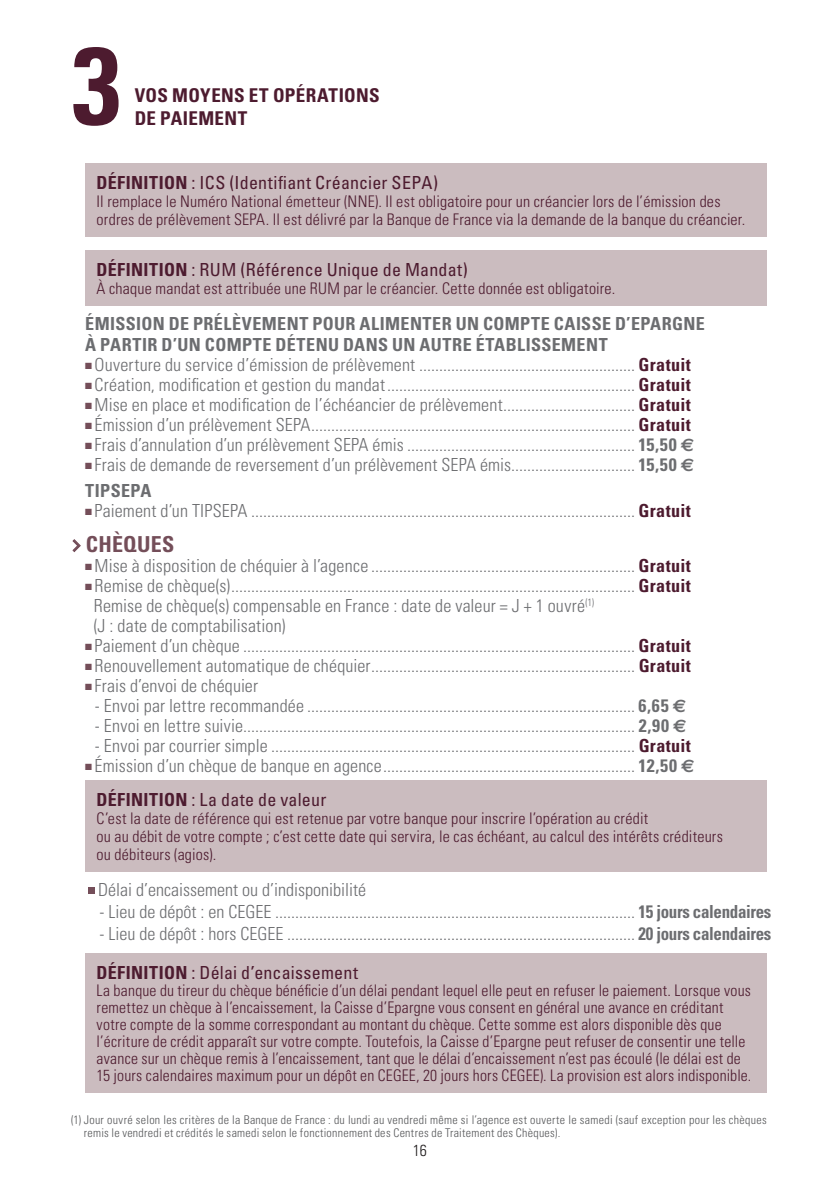
<style>
.page{position:relative;width:840px;height:1191px;background:#fff}
.page>*{position:absolute;margin:0;border:0;box-sizing:border-box;transform-origin:0 0}
.t1{font:700 condensed 110px "Univers";color:#4d1b2f}
.t2{font:700 condensed 22px "Univers";letter-spacing:.01em;color:#744e59}
.t3{font:700 condensed 19px/22.8px "Univers";letter-spacing:.015em;color:#4d1b2f}
.t4{font:300 condensed 18px/20px "Univers";letter-spacing:.01em;color:#6c6d70}
.t5{font:condensed 18px "Univers";letter-spacing:.015em;color:#4d1b2f}
.t6{font:700 condensed 18px/21px "Univers";letter-spacing:.02em;color:#6c6d70}
.t7{font:300 condensed 16px/17px "Univers";letter-spacing:.015em;color:#4d1b2f}
.t8{font:300 condensed 16px "Univers";color:#231f20}
.t9{font:300 condensed 12px/13px "Univers";letter-spacing:.025em;color:#57585a}
.s1{font-weight:700}
.s2{color:#744e59}
.s3{font-weight:700;color:#4d1b2f}
.s4{font-family:"Euro Sans";font-weight:700;font-stretch:normal}
.s5{font-family:"Cranberry Gin";font-weight:400;font-stretch:normal;font-size:30px}
.s6{font-weight:400;color:#4d1b2f}
</style>
<div class="page">
<div style="left:85px;top:163px;width:680px;height:73px;background:#cbbcbf"></div>
<div style="left:85px;top:250px;width:680px;height:55px;background:#cbbcbf"></div>
<div style="left:85px;top:780px;width:680px;height:91px;background:#cbbcbf"></div>
<svg style="left:88px;top:887px;width:6px;height:6px"></svg>
<div style="left:85px;top:953px;width:680px;height:139px;background:#cbbcbf"></div>
<h1 class="t1" style="left:72px;top:18px;width:50px">3</h1>
<p class="t3" style="left:135px;top:83px;width:246px">VOS MOYENS ET OPÉRATIONS<br>DE PAIEMENT</p>
<p class="t5" style="left:97px;top:171px;width:343px"><span class="s1">DÉFINITION</span> : ICS (Identifiant Créancier SEPA)</p>
<p class="t7" style="left:97px;top:192px;width:649px;line-height:18px">Il remplace le Numéro National émetteur (NNE). Il est obligatoire pour un créancier lors de l’émission des ordres de prélèvement SEPA. Il est délivré par la Banque de France via la demande de la banque du créancier.</p>
<p class="t5" style="left:97px;top:258px;width:372px"><span class="s1">DÉFINITION</span> : RUM (Référence Unique de Mandat)</p>
<p class="t7" style="left:97px;top:280px;width:520px">À chaque mandat est attribuée une RUM par le créancier. Cette donnée est obligatoire.</p>
<p class="t6" style="left:85px;top:312px;width:620px">ÉMISSION DE PRÉLÈVEMENT POUR ALIMENTER UN COMPTE CAISSE D’EPARGNE<br>À PARTIR D’UN COMPTE DÉTENU DANS UN AUTRE ÉTABLISSEMENT</p>
<p class="t4" style="left:85px;top:354px;width:606px"><span class="s2">■</span> Ouverture du service d’émission de prélèvement ...................................................... <span class="s3">Gratuit</span></p>
<p class="t4" style="left:85px;top:374px;width:606px"><span class="s2">■</span> Création, modification et gestion du mandat.............................................................. <span class="s3">Gratuit</span></p>
<p class="t4" style="left:85px;top:394px;width:606px"><span class="s2">■</span> Mise en place et modification de l’échéancier de prélèvement................................. <span class="s3">Gratuit</span></p>
<p class="t4" style="left:85px;top:414px;width:606px"><span class="s2">■</span> Émission d’un prélèvement SEPA................................................................................. <span class="s3">Gratuit</span></p>
<p class="t4" style="left:85px;top:434px;width:610px"><span class="s2">■</span> Frais d’annulation d’un prélèvement SEPA émis ......................................................... <span class="s1">15,50</span> <span class="s4">€</span></p>
<p class="t4" style="left:85px;top:451px;width:610px;line-height:25.6px"><span class="s2">■</span> Frais de demande de reversement d’un prélèvement SEPA émis............................... <span class="s1">15,50</span> <span class="s4">€<br></span><span class="s1">TIPSEPA</span></p>
<p class="t4" style="left:85px;top:500px;width:606px"><span class="s2">■</span> Paiement d’un TIPSEPA ................................................................................................ <span class="s3">Gratuit</span></p>
<p class="t2" style="left:71px;top:530px;width:105px"><span class="s5">&gt;</span> CHÈQUES</p>
<p class="t4" style="left:85px;top:555px;width:606px"><span class="s2">■</span> Mise à disposition de chéquier à l’agence .................................................................. <span class="s3">Gratuit</span></p>
<p class="t4" style="left:94px;top:575px;width:598px;text-indent:-8px"><span class="s2">■</span> Remise de chèque(s)..................................................................................................... <span class="s3">Gratuit<br></span>Remise de chèque(s) compensable en France : date de valeur = J + 1 ouvré<sup>(1)<br></sup>(J : date de comptabilisation)</p>
<p class="t4" style="left:85px;top:635px;width:606px"><span class="s2">■</span> Paiement d’un chèque .................................................................................................. <span class="s3">Gratuit</span></p>
<p class="t4" style="left:85px;top:655px;width:606px"><span class="s2">■</span> Renouvellement automatique de chéquier.................................................................. <span class="s3">Gratuit</span></p>
<p class="t4" style="left:85px;top:675px;width:174px"><span class="s2">■</span> Frais d’envoi de chéquier</p>
<p class="t4" style="left:95px;top:695px;width:592px">- Envoi par lettre recommandée .................................................................................. <span class="s1">6,65</span> <span class="s4">€</span></p>
<p class="t4" style="left:95px;top:715px;width:592px">- Envoi en lettre suivie.................................................................................................. <span class="s1">2,90</span> <span class="s4">€</span></p>
<p class="t4" style="left:95px;top:735px;width:597px">- Envoi par courrier simple ........................................................................................... <span class="s3">Gratuit</span></p>
<p class="t4" style="left:97px;top:748px;width:599px;line-height:34px;text-indent:-11px"><span class="s2">■</span> Émission d’un chèque de banque en agence............................................................... <span class="s1">12,50</span> <span class="s4">€<br></span><span class="s3">DÉFINITION</span> <span class="s6">: La date de valeur</span></p>
<p class="t7" style="left:97px;top:809px;width:627px;line-height:18px">C’est la date de référence qui est retenue par votre banque pour inscrire l’opération au crédit<br>ou au débit de votre compte ; c’est cette date qui servira, le cas échéant, au calcul des intérêts créditeurs ou débiteurs (agios).</p>
<p class="t4" style="left:98px;top:879px;width:269px">Délai d’encaissement ou d’indisponibilité</p>
<p class="t4" style="left:99px;top:901px;width:673px">- Lieu de dépôt : en CEGEE .......................................................................................... <span class="s1">15 jours calendaires</span></p>
<p class="t4" style="left:99px;top:923px;width:673px">- Lieu de dépôt : hors CEGEE ....................................................................................... <span class="s1">20 jours calendaires</span></p>
<p class="t5" style="left:97px;top:961px;width:263px"><span class="s1">DÉFINITION</span> : Délai d’encaissement</p>
<p class="t7" style="left:97px;top:981px;width:656px">La banque du tireur du chèque bénéficie d’un délai pendant lequel elle peut en refuser le paiement. Lorsque vous remettez un chèque à l’encaissement, la Caisse d’Epargne vous consent en général une avance en créditant votre compte de la somme correspondant au montant du chèque. Cette somme est alors disponible dès que l’écriture de crédit apparaît sur votre compte. Toutefois, la Caisse d’Epargne peut refuser de consentir une telle avance sur un chèque remis à l’encaissement, tant que le délai d’encaissement n’est pas écoulé (le délai est de 15 jours calendaires maximum pour un dépôt en CEGEE, 20 jours hors CEGEE). La provision est alors indisponible.</p>
<p class="t9" style="left:84px;top:1113px;width:684px;text-indent:-13px">(1) Jour ouvré selon les critères de la Banque de France : du lundi au vendredi même si l’agence est ouverte le samedi (sauf exception pour les chèques remis le vendredi et crédités le samedi selon le fonctionnement des Centres de Traitement des Chèques).</p>
<p class="t8" style="left:412px;top:1141px;width:16px">16</p>
</div>
